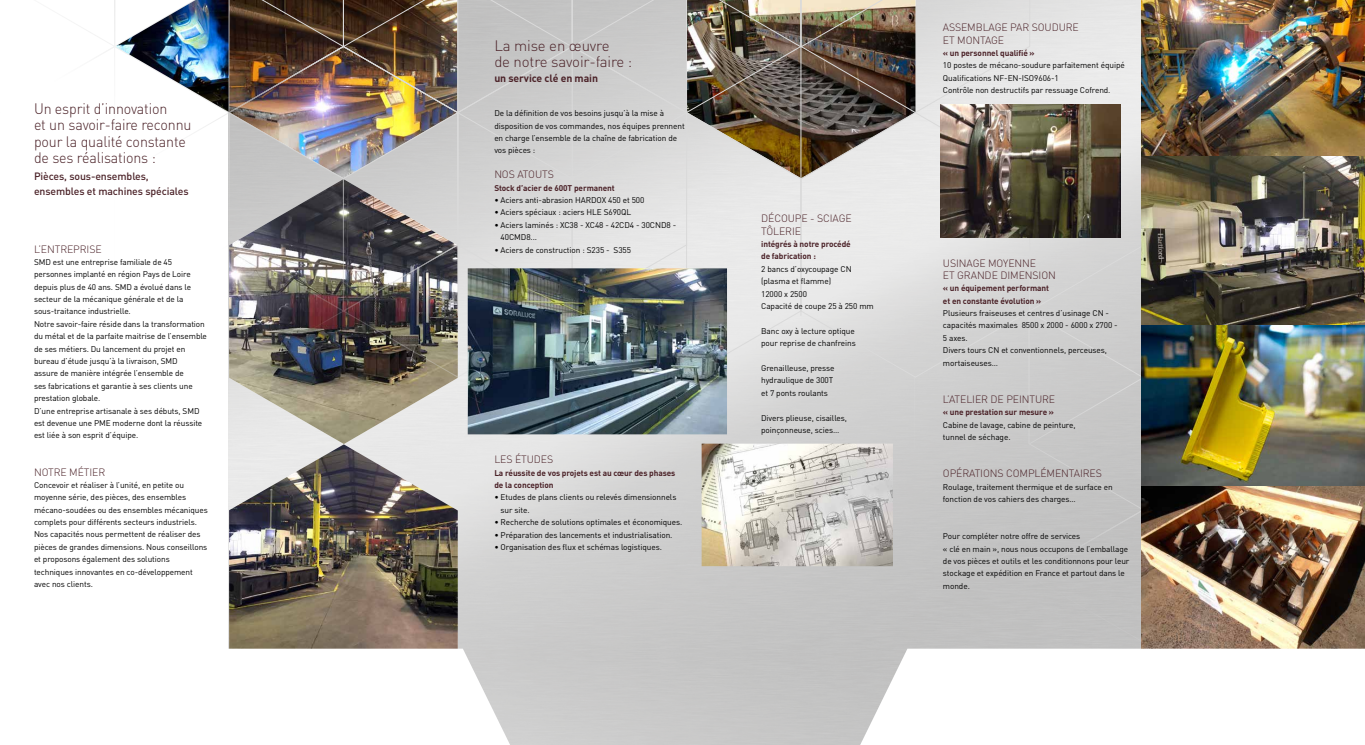
<style>
.page{position:relative;width:1365px;height:745px;background:#fff}
.page>*{position:absolute;margin:0;border:0;box-sizing:border-box;transform-origin:0 0}
.t1{font:300 15px/16.5px "DIN";letter-spacing:-.01em;color:#4b2228;scale:.95 1}
.t2{font:300 15px/16.5px "DIN";letter-spacing:-.01em;color:#4b2228}
.t3{font:300 10.5px/12.4px "DIN";letter-spacing:-.01em;color:#4b2228}
.t4{font:500 10.5px/15px "DIN Pro";letter-spacing:-.01em;color:#4b2228}
.t5{font:700 10.5px "DIN";letter-spacing:-.01em;color:#4b2228}
.t6{font:8.25px/12.4px "DIN Pro";letter-spacing:-.01em;color:#000}
.t7{font:700 8.25px/12.4px "DIN Pro";letter-spacing:-.01em;color:#4b2228}
</style>
<div class="page">
<img style="left:90px;top:0;width:1275px;height:648px">
<img style="left:115px;top:0;width:114px;height:112px">
<img style="left:468px;top:268px;width:259px;height:166px">
<img style="left:702px;top:443px;width:191px;height:123px">
<svg style="left:228px;top:648px;width:1137px;height:96px"></svg>
<h1 class="t1" style="left:34px;top:100px;width:167px">Un esprit d’innovation<br>et un savoir-faire reconnu pour la qualité constante de ses réalisations :</h1>
<p class="t4" style="left:34px;top:168px;width:156px">Pièces, sous-ensembles, ensembles et machines spéciales</p>
<p class="t3" style="left:34px;top:242px;width:69px">L’ENTREPRISE</p>
<p class="t6" style="left:34px;top:255px;width:174px">SMD est une entreprise familiale de 45 personnes implanté en région Pays de Loire depuis plus de 40 ans. SMD a évolué dans le secteur de la mécanique générale et de la sous-traitance industrielle.<br>Notre savoir-faire réside dans la transformation du métal et de la parfaite maitrise de l’ensemble de ses métiers. Du lancement du projet en bureau d’étude jusqu’à la livraison, SMD<br>assure de manière intégrée l’ensemble de<br>ses fabrications et garantie à ses clients une prestation globale.<br>D’une entreprise artisanale à ses débuts, SMD est devenue une PME moderne dont la réussite est liée à son esprit d’équipe.</p>
<p class="t3" style="left:34px;top:465px;width:73px">NOTRE MÉTIER</p>
<p class="t6" style="left:34px;top:478px;width:175px">Concevoir et réaliser à l’unité, en petite ou moyenne série, des pièces, des ensembles mécano-soudées ou des ensembles mécaniques complets pour différents secteurs industriels.<br>Nos capacités nous permettent de réaliser des pièces de grandes dimensions. Nous conseillons et proposons également des solutions techniques innovantes en co-développement avec nos clients.</p>
<h1 class="t2" style="left:494px;top:37px;width:140px">La mise en œuvre<br>de notre savoir-faire :</h1>
<p class="t5" style="left:494px;top:71px;width:105px">un service clé en main</p>
<p class="t6" style="left:494px;top:107px;width:192px">De la définition de vos besoins jusqu’à la mise à disposition de vos commandes, nos équipes prennent en charge l’ensemble de la chaîne de fabrication de vos pièces :</p>
<p class="t3" style="left:494px;top:168px;width:61px">NOS ATOUTS</p>
<p class="t7" style="left:494px;top:181px;width:122px">Stock d’acier de 600T permanent</p>
<p class="t6" style="left:494px;top:193px;width:152px">• Aciers anti-abrasion HARDOX 450 et 500</p>
<p class="t6" style="left:494px;top:206px;width:138px">• Aciers spéciaux : aciers HLE S690QL</p>
<p class="t6" style="left:501px;top:218px;width:177px;text-indent:-6px">• Aciers laminés : XC38 - XC48 - 42CD4 - 30CND8 -<br>40CMD8...</p>
<p class="t6" style="left:494px;top:243px;width:138px">• Aciers de construction : S235 - S355</p>
<p class="t3" style="left:494px;top:453px;width:60px">LES ÉTUDES</p>
<p class="t7" style="left:494px;top:465px;width:183px">La réussite de vos projets est au cœur des phases de la conception</p>
<p class="t6" style="left:501px;top:490px;width:177px;text-indent:-6px">• Etudes de plans clients ou relevés dimensionnels sur site.</p>
<p class="t6" style="left:494px;top:515px;width:190px">• Recherche de solutions optimales et économiques.</p>
<p class="t6" style="left:494px;top:527px;width:180px">• Préparation des lancements et industrialisation.</p>
<p class="t6" style="left:494px;top:540px;width:169px">• Organisation des flux et schémas logistiques.</p>
<p class="t3" style="left:761px;top:212px;width:92px">DÉCOUPE - SCIAGE<br>TÔLERIE</p>
<p class="t7" style="left:761px;top:237px;width:91px">intégrés à notre procédé de fabrication :</p>
<p class="t6" style="left:761px;top:262px;width:114px">2 bancs d’oxycoupage CN (plasma et flamme)<br>12000 x 2500<br>Capacité de coupe 25 à 250 mm</p>
<p class="t6" style="left:761px;top:324px;width:96px">Banc oxy à lecture optique pour reprise de chanfreins</p>
<p class="t6" style="left:761px;top:361px;width:75px">Grenailleuse, presse hydraulique de 300T et 7 ponts roulants</p>
<p class="t6" style="left:761px;top:411px;width:87px">Divers plieuse, cisailles, poinçonneuse, scies…</p>
<p class="t3" style="left:943px;top:21px;width:137px">ASSEMBLAGE PAR SOUDURE<br>ET MONTAGE</p>
<p class="t7" style="left:943px;top:46px;width:93px">« un personnel qualifié »</p>
<p class="t6" style="left:943px;top:59px;width:183px">10 postes de mécano-soudure parfaitement équipé<br>Qualifications NF-EN-ISO9606-1<br>Contrôle non destructifs par ressuage Cofrend.</p>
<p class="t3" style="left:943px;top:256px;width:114px">USINAGE MOYENNE<br>ET GRANDE DIMENSION</p>
<p class="t7" style="left:943px;top:281px;width:108px">« un équipement performant et en constante évolution »</p>
<p class="t6" style="left:943px;top:306px;width:176px">Plusieurs fraiseuses et centres d’usinage CN - capacités maximales 8500 x 2000 - 6000 x 2700 -<br>5 axes.<br>Divers tours CN et conventionnels, perceuses, mortaiseuses…</p>
<p class="t3" style="left:943px;top:392px;width:114px">L’ATELIER DE PEINTURE</p>
<p class="t7" style="left:943px;top:405px;width:113px">« une prestation sur mesure »</p>
<p class="t6" style="left:943px;top:418px;width:134px">Cabine de lavage, cabine de peinture, tunnel de séchage.</p>
<p class="t3" style="left:943px;top:467px;width:160px">OPÉRATIONS COMPLÉMENTAIRES</p>
<p class="t6" style="left:943px;top:479px;width:171px">Roulage, traitement thermique et de surface en fonction de vos cahiers des charges…</p>
<p class="t6" style="left:943px;top:529px;width:188px">Pour compléter notre offre de services<br>« clé en main », nous nous occupons de l’emballage de vos pièces et outils et les conditionnons pour leur stockage et expédition en France et partout dans le monde.</p>
</div>
